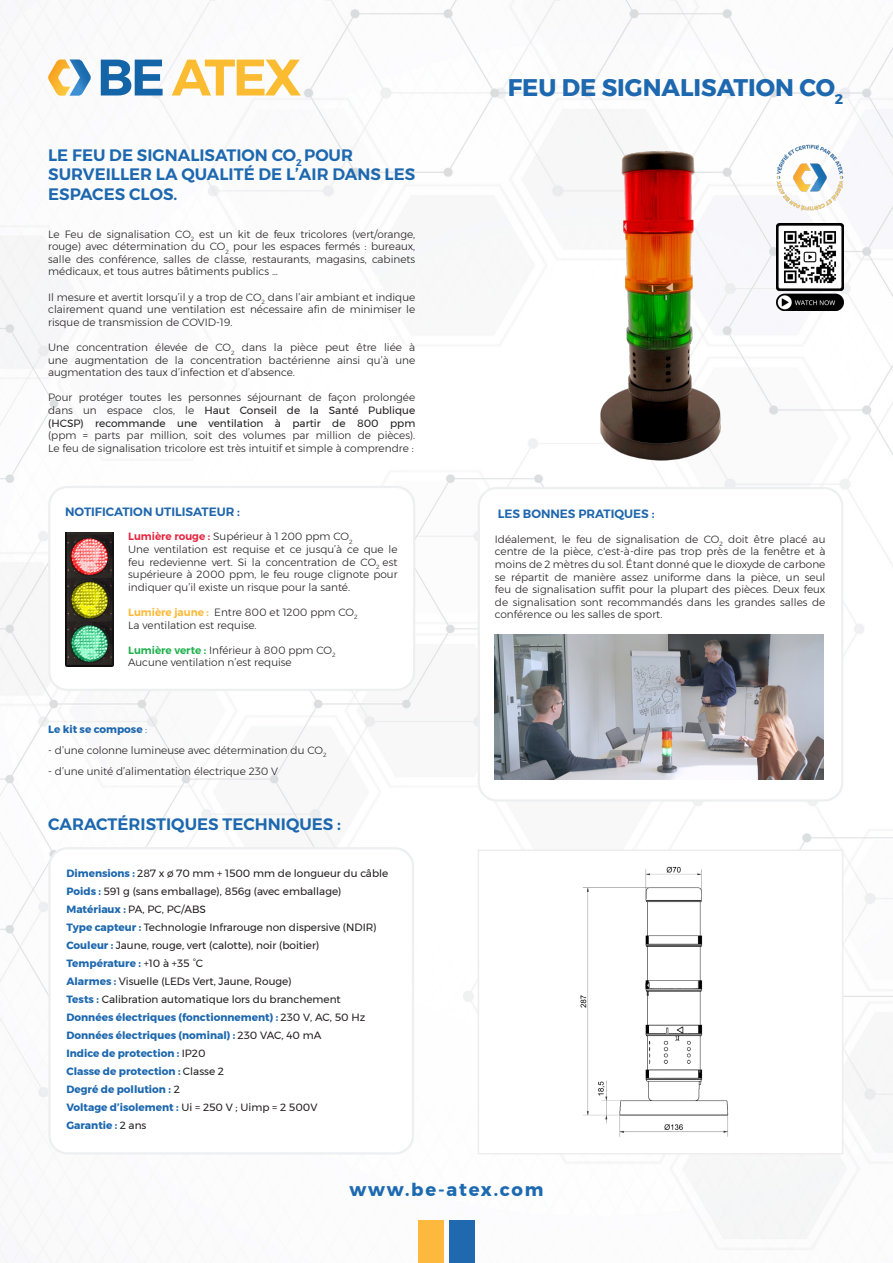
<style>
.page{position:relative;width:893px;height:1263px;background:#fff}
.page>*{position:absolute;margin:0;border:0;box-sizing:border-box;transform-origin:0 0}
.t1{font:700 24px "Montserrat";color:#1d68af}
.t2{font:700 18px "Montserrat";letter-spacing:.1em;color:#1d6ab0}
.t3{font:600 16.5px/19.8px "Montserrat";color:#1d68af}
.t4{font:600 12px "Montserrat";color:#2067ae}
.t5{font:300 10.5px/12.6px "Montserrat";color:#231f20;text-align:justify}
.t6{font:10.5px/18px "Montserrat";color:#231f20}
.t7{font:700 10.5px "Montserrat";color:#1d68af}
.s1{font-weight:400}
.s2{font-weight:600;color:#e6233e}
.s3{font-weight:600;color:#fdb935}
.s4{font-weight:600;color:#1eb14b}
.s5{font-weight:300}
.s6{font-weight:700;color:#1d68af}
.s7{font-weight:400;color:#231f20}
</style>
<div class="page">
<img style="left:0;top:0;width:893px;height:1263px">
<div style="left:418px;top:1220px;width:25px;height:43px;background:#fdb93e"></div>
<div style="left:450px;top:1220px;width:25px;height:43px;background:#2069af"></div>
<svg style="left:48px;top:59px;width:43px;height:37px"></svg>
<svg style="left:101px;top:60px;width:62px;height:35px"></svg>
<svg style="left:172px;top:60px;width:129px;height:35px"></svg>
<div style="left:49px;top:487px;width:365px;height:203px;background:#fff;border-radius:18px"></div>
<div style="left:48px;top:486px;width:367px;height:205px;border:2px solid #edeff0;border-radius:18px"></div>
<img style="left:66px;top:533px;width:48px;height:134px">
<div style="left:478px;top:850px;width:365px;height:304px;background:#fff"></div>
<img style="left:580px;top:866px;width:149px;height:271px">
<div style="left:478px;top:849px;width:365px;height:305px;border:2px solid #f0edee"></div>
<img style="left:777px;top:145px;width:66px;height:66px">
<div style="left:50px;top:848px;width:363px;height:305px;background:#fff;border-radius:18px"></div>
<div style="left:48px;top:847px;width:366px;height:307px;border:2px solid #edeff0;border-radius:18px"></div>
<div style="left:479px;top:488px;width:363px;height:312px;background:#fff;border-radius:18px"></div>
<div style="left:478px;top:487px;width:365px;height:315px;border:2px solid #edeff0;border-radius:18px"></div>
<img style="left:494px;top:635px;width:330px;height:144px">
<img style="left:776px;top:223px;width:67px;height:87px">
<img style="left:594px;top:145px;width:132px;height:321px">
<p class="t3" style="left:48px;top:145px;width:369px">LE FEU DE SIGNALISATION CO<sub>2</sub> POUR<br>SURVEILLER LA QUALITÉ DE L’AIR DANS LES<br>ESPACES CLOS.</p>
<p class="t5" style="left:48px;top:227px;width:369px">Le Feu de signalisation CO<sub>2</sub> est un kit de feux tricolores (vert/orange, rouge) avec détermination du CO<sub>2</sub> pour les espaces fermés : bureaux, salle des conférence, salles de classe, restaurants, magasins, cabinets médicaux, et tous autres bâtiments publics …</p>
<p class="t5" style="left:48px;top:290px;width:369px">Il mesure et avertit lorsqu’il y a trop de CO<sub>2</sub> dans l’air ambiant et indique clairement quand une ventilation est nécessaire afin de minimiser le risque de transmission de COVID-19.</p>
<p class="t5" style="left:48px;top:341px;width:369px">Une concentration élevée de CO<sub>2</sub> dans la pièce peut être liée à une augmentation de la concentration bactérienne ainsi qu’à une augmentation des taux d’infection et d’absence.</p>
<p class="t5" style="left:48px;top:391px;width:369px">Pour protéger toutes les personnes séjournant de façon prolongée dans un espace clos, le <span class="s1">Haut Conseil de la Santé Publique (HCSP) recommande une ventilation à partir de 800 ppm </span>(ppm = parts par million, soit des volumes par million de pièces).<br>Le feu de signalisation tricolore est très intuitif et simple à comprendre :</p>
<p class="t4" style="left:65px;top:502px;width:176px">NOTIFICATION UTILISATEUR :</p>
<p class="t5" style="left:128px;top:530px;width:226px"><span class="s2">Lumière rouge :</span> Supérieur à 1 200 ppm CO<sub>2</sub></p>
<p class="t5" style="left:128px;top:543px;width:271px">Une ventilation est requise et ce jusqu’à ce que le feu redevienne vert. Si la concentration de CO<sub>2</sub> est supérieure à 2000 ppm, le feu rouge clignote pour indiquer qu’il existe un risque pour la santé.</p>
<p class="t5" style="left:128px;top:606px;width:231px"><span class="s3">Lumière jaune :</span> Entre 800 et 1200 ppm CO<sub>2</sub></p>
<p class="t5" style="left:128px;top:618px;width:130px">La ventilation est requise.</p>
<p class="t5" style="left:128px;top:644px;width:209px"><span class="s4">Lumière verte :</span> Inférieur à 800 ppm CO<sub>2</sub></p>
<p class="t5" style="left:128px;top:656px;width:165px">Aucune ventilation n’est requise</p>
<p class="t7" style="left:48px;top:721px;width:100px">Le kit se compose <span class="s5">:</span></p>
<p class="t5" style="left:48px;top:744px;width:280px">- d’une colonne lumineuse avec détermination du CO<sub>2</sub></p>
<p class="t5" style="left:48px;top:765px;width:231px">- d’une unité d’alimentation électrique 230 V</p>
<p class="t3" style="left:48px;top:814px;width:294px">CARACTÉRISTIQUES TECHNIQUES :</p>
<p class="t6" style="left:66px;top:864px;width:323px"><span class="s6">Dimensions :</span> 287 x ø 70 mm + 1500 mm de longueur du câble</p>
<p class="t6" style="left:66px;top:882px;width:276px"><span class="s6">Poids :</span> 591 g (sans emballage), 856g (avec emballage)</p>
<p class="t6" style="left:66px;top:900px;width:141px"><span class="s6">Matériaux :</span> PA, PC, PC/ABS</p>
<p class="t6" style="left:66px;top:918px;width:312px"><span class="s6">Type capteur :</span> Technologie Infrarouge non dispersive (NDIR)<br><span class="s6">Couleur :</span> Jaune, rouge, vert (calotte), noir (boitier)</p>
<p class="t7" style="left:66px;top:955px;width:138px">Température : <span class="s7">+10 à +35 °C</span></p>
<p class="t6" style="left:66px;top:972px;width:227px"><span class="s6">Alarmes :</span> Visuelle (LEDs Vert, Jaune, Rouge)</p>
<p class="t6" style="left:66px;top:990px;width:276px"><span class="s6">Tests :</span> Calibration automatique lors du branchement</p>
<p class="t7" style="left:66px;top:1009px;width:300px">Données électriques (fonctionnement) : <span class="s7">230 V, AC, 50 Hz</span></p>
<p class="t7" style="left:66px;top:1027px;width:256px">Données électriques (nominal) : <span class="s7">230 VAC, 40 mA</span></p>
<p class="t7" style="left:66px;top:1045px;width:140px">Indice de protection : <span class="s7">IP20</span></p>
<p class="t7" style="left:66px;top:1063px;width:159px">Classe de protection : <span class="s7">Classe 2</span></p>
<p class="t7" style="left:66px;top:1081px;width:115px">Degré de pollution : <span class="s7">2</span></p>
<p class="t7" style="left:66px;top:1099px;width:252px">Voltage d’isolement : <span class="s7">Ui = 250 V ; Uimp = 2 500V</span></p>
<p class="t7" style="left:66px;top:1117px;width:81px">Garantie : <span class="s7">2 ans</span></p>
<p class="t1" style="left:508px;top:68px;width:337px">FEU DE SIGNALISATION CO<sub>2</sub></p>
<p class="t4" style="left:498px;top:504px;width:158px">LES BONNES PRATIQUES :</p>
<p class="t5" style="left:495px;top:533px;width:332px">Idéalement, le feu de signalisation de CO<sub>2</sub> doit être placé au centre de la pièce, c'est-à-dire pas trop près de la fenêtre et à moins de 2 mètres du sol. Étant donné que le dioxyde de carbone se répartit de manière assez uniforme dans la pièce, un seul feu de signalisation suffit pour la plupart des pièces. Deux feux de signalisation sont recommandés dans les grandes salles de conférence ou les salles de sport.</p>
<p class="t2" style="left:349px;top:1175px;width:196px">www.be-atex.com</p>
</div>
